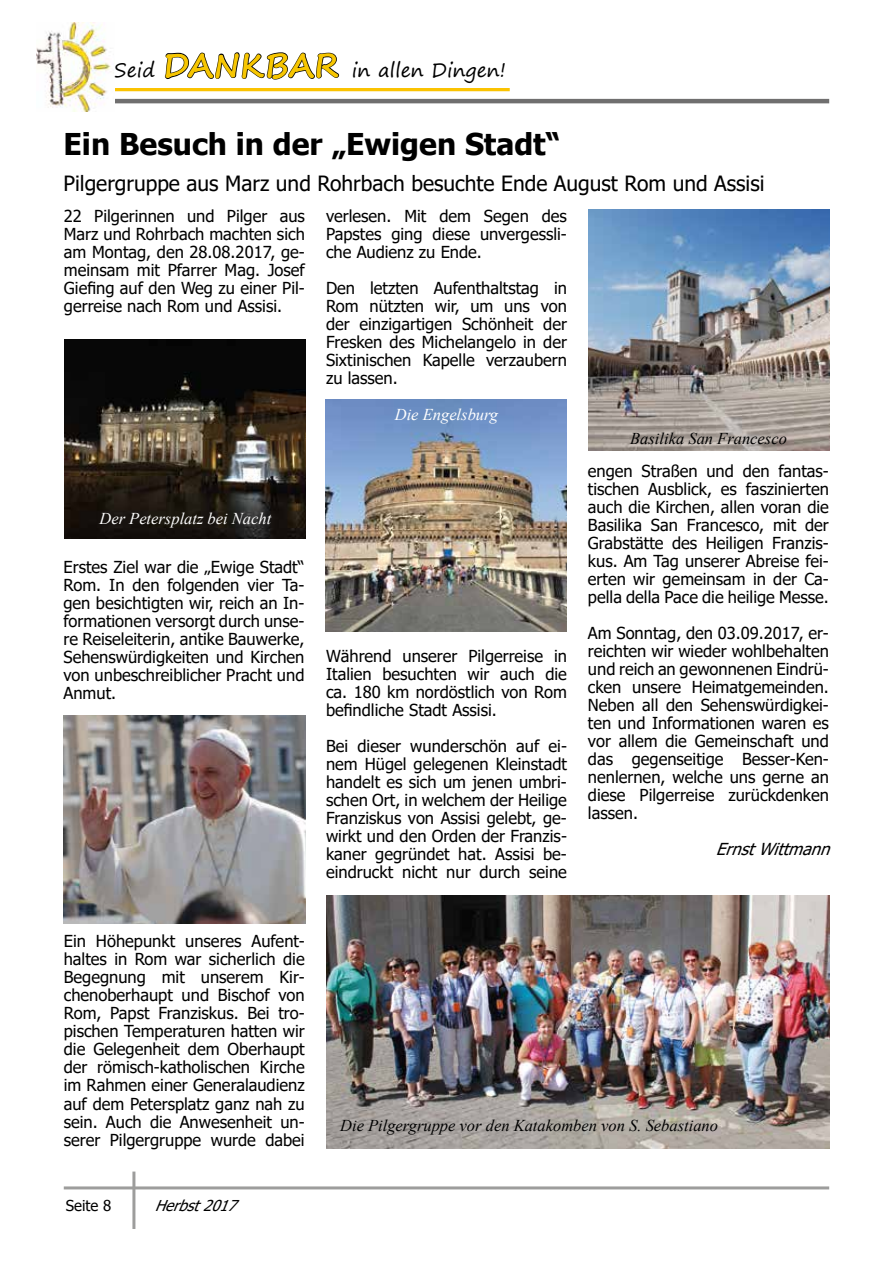
<style>
.page{position:relative;width:893px;height:1263px;background:#fff}
.page>*{position:absolute;margin:0;border:0;box-sizing:border-box;transform-origin:0 0}
.t1{font:700 30px "Tahoma";color:#000}
.t2{font:21px "Tahoma";color:#000}
.t3{font:19.5px "Segoe Print";color:#000}
.t4{font:16.5px/18px "Tahoma";color:#000;text-align:justify}
.t5{font:italic 16.5px "Times New Roman";color:#000}
.t6{font:italic 16.5px "Times New Roman";color:#fff}
.t7{font:italic 16.5px "Tahoma";color:#000}
.t8{font:italic 15px "Tahoma";color:#000}
.t9{font:15px "Tahoma";color:#000}
.s1{font-weight:700;font-size:33px;color:#f7c600}
</style>
<div class="page">
<hr style="left:64px;top:1186px;width:765px;height:3px;background:#9d9d9c">
<hr style="left:132px;top:1171px;width:3px;height:58px;background:#9d9d9c">
<hr style="left:114px;top:88px;width:396px;height:3px;background:#fbc301">
<hr style="left:114px;top:99px;width:715px;height:4px;background:#706f6f">
<img style="left:36px;top:22px;width:75px;height:90px">
<svg style="left:164px;top:52px;width:176px;height:28px"></svg>
<img style="left:64px;top:715px;width:241px;height:208px">
<img style="left:64px;top:339px;width:241px;height:199px">
<img style="left:326px;top:400px;width:241px;height:231px">
<img style="left:326px;top:895px;width:503px;height:253px">
<img style="left:588px;top:209px;width:241px;height:242px">
<p class="t3" style="left:114px;top:53px;width:393px">Seid <span class="s1">DANKBAR</span> in allen Dingen!</p>
<h1 class="t1" style="left:63px;top:124px;width:498px">Ein Besuch in der „Ewigen Stadt“</h1>
<p class="t2" style="left:63px;top:169px;width:703px">Pilgergruppe aus Marz und Rohrbach besuchte Ende August Rom und Assisi</p>
<p class="t4" style="left:64px;top:208px;width:242px">22 Pilgerinnen und Pilger aus Marz und Rohrbach machten sich am Montag, den 28.08.2017, ge&shy;meinsam mit Pfarrer Mag. Josef Giefing auf den Weg zu einer Pil&shy;gerreise nach Rom und Assisi.</p>
<p class="t4" style="left:326px;top:208px;width:242px">verlesen. Mit dem Segen des Papstes ging diese unvergessli&shy;che Audienz zu Ende.</p>
<p class="t4" style="left:326px;top:280px;width:242px">Den letzten Aufenthaltstag in Rom nützten wir, um uns von der einzigartigen Schönheit der Fresken des Michelangelo in der Sixtinischen Kapelle verzaubern zu lassen.</p>
<p class="t6" style="left:395px;top:403px;width:105px">Die Engelsburg</p>
<p class="t6" style="left:99px;top:507px;width:173px">Der Petersplatz bei Nacht</p>
<p class="t4" style="left:63px;top:559px;width:242px">Erstes Ziel war die „Ewige Stadt“ Rom. In den folgenden vier Ta&shy;gen besichtigten wir, reich an In&shy;formationen versorgt durch unse&shy;re Reiseleiterin, antike Bauwerke, Sehenswürdigkeiten und Kirchen von unbeschreiblicher Pracht und Anmut.</p>
<p class="t4" style="left:326px;top:648px;width:242px">Während unserer Pilgerreise in Italien besuchten wir auch die ca. 180 km nordöstlich von Rom befindliche Stadt Assisi.</p>
<p class="t4" style="left:326px;top:738px;width:242px">Bei dieser wunderschön auf ei&shy;nem Hügel gelegenen Kleinstadt handelt es sich um jenen umbri&shy;schen Ort, in welchem der Heilige Franziskus von Assisi gelebt, ge&shy;wirkt und den Orden der Franzis&shy;kaner gegründet hat. Assisi be&shy;eindruckt nicht nur durch seine</p>
<p class="t5" style="left:630px;top:427px;width:158px">Basilika San Francesco</p>
<p class="t4" style="left:588px;top:462px;width:242px">engen Straßen und den fantas&shy;tischen Ausblick, es faszinierten auch die Kirchen, allen voran die Basilika San Francesco, mit der Grabstätte des Heiligen Franzis&shy;kus. Am Tag unserer Abreise fei&shy;erten wir gemeinsam in der Ca&shy;pella della Pace die heilige Messe.</p>
<p class="t4" style="left:588px;top:624px;width:242px">Am Sonntag, den 03.09.2017, er&shy;reichten wir wieder wohlbehalten und reich an gewonnenen Eindrü&shy;cken unsere Heimatgemeinden.<br>Neben all den Sehenswürdigkei&shy;ten und Informationen waren es vor allem die Gemeinschaft und das gegenseitige Besser-Ken&shy;nenlernen, welche uns gerne an diese Pilgerreise zurückdenken lassen.</p>
<p class="t7" style="left:716px;top:837px;width:123px">ErnstWittmann</p>
<p class="t4" style="left:64px;top:933px;width:242px">Ein Höhepunkt unseres Aufent&shy;haltes in Rom war sicherlich die Begegnung mit unserem Kir&shy;chenoberhaupt und Bischof von Rom, Papst Franziskus. Bei tro&shy;pischen Temperaturen hatten wir die Gelegenheit dem Oberhaupt der römisch-katholischen Kirche im Rahmen einer Generalaudienz auf dem Petersplatz ganz nah zu sein. Auch die Anwesenheit un&shy;serer Pilgergruppe wurde dabei</p>
<p class="t9" style="left:66px;top:1195px;width:47px">Seite 8</p>
<p class="t8" style="left:155px;top:1195px;width:91px">Herbst2017</p>
<p class="t5" style="left:340px;top:1114px;width:379px">Die Pilgergruppe vor den Katakomben von S. Sebastiano</p>
</div>
